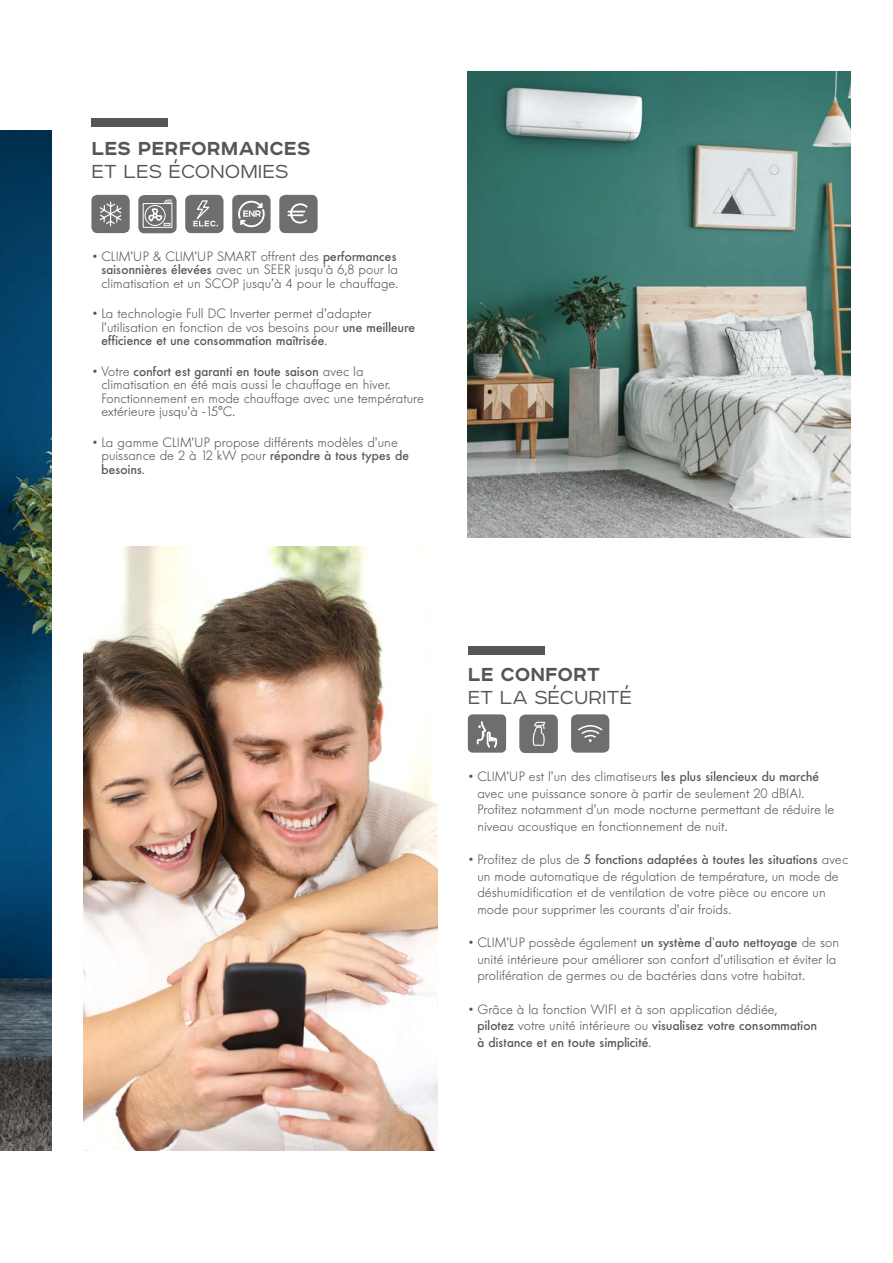
<style>
.page{position:relative;width:893px;height:1263px;background:#fff}
.page>*{position:absolute;margin:0;border:0;box-sizing:border-box;transform-origin:0 0}
.t1{font:300 24px "Affect";color:#565655}
.t2{font:700 24px "Affect";color:#565655}
.t3{font:300 13.5px/16.5px "Futura BQ";color:#565655}
.s1{font-weight:500}
</style>
<div class="page">
<img style="left:0;top:130px;width:51px;height:1020px">
<img style="left:84px;top:546px;width:353px;height:604px">
<div style="left:468px;top:647px;width:76px;height:8px;background:#565655"></div>
<div style="left:91px;top:118px;width:77px;height:9px;background:#565655"></div>
<div style="left:138px;top:195px;width:39px;height:38px;background:#6e6e6e;border-radius:6px"></div>
<svg style="left:143px;top:200px;width:29px;height:28px"></svg>
<div style="left:468px;top:714px;width:38px;height:39px;background:#6e6e6e;border-radius:5px"></div>
<svg style="left:477px;top:721px;width:20px;height:27px"></svg>
<div style="left:279px;top:195px;width:39px;height:38px;background:#6e6e6e;border-radius:6px"></div>
<svg style="left:287px;top:203px;width:21px;height:21px"></svg>
<div style="left:519px;top:714px;width:39px;height:39px;background:#6e6e6e;border-radius:6px"></div>
<svg style="left:533px;top:722px;width:12px;height:24px"></svg>
<div style="left:571px;top:714px;width:38px;height:39px;background:#6e6e6e;border-radius:6px"></div>
<svg style="left:578px;top:725px;width:25px;height:17px"></svg>
<img style="left:468px;top:71px;width:382px;height:467px">
<div style="left:232px;top:195px;width:39px;height:38px;background:#6e6e6e;border-radius:6px"></div>
<svg style="left:238px;top:201px;width:26px;height:26px"></svg>
<div style="left:185px;top:195px;width:38px;height:38px;background:#6e6e6e;border-radius:6px"></div>
<svg style="left:193px;top:200px;width:25px;height:26px"></svg>
<div style="left:91px;top:195px;width:39px;height:38px;background:#6e6e6e;border-radius:6px"></div>
<svg style="left:99px;top:201px;width:23px;height:26px"></svg>
<h1 class="t2" style="left:91px;top:131px;width:221px">LES PERFORMANCES</h1>
<h1 class="t1" style="left:91px;top:154px;width:198px">ET LES ÉCONOMIES</h1>
<p class="t3" style="left:101px;top:249px;width:298px;line-height:13.5px;text-align:justify;text-indent:-9px">• CLIM’UP &amp; CLIM’UP SMART offrent des <span class="s1">performances saisonnières élevées</span> avec un SEER jusqu’à 6,8 pour la climatisation et un SCOP jusqu’à 4 pour le chauffage.</p>
<p class="t3" style="left:101px;top:307px;width:315px;line-height:13.5px;text-indent:-9px">• La technologie Full DC Inverter permet d’adapter l’utilisation en fonction de vos besoins pour <span class="s1">une meilleure efficience et une consommation maîtrisée</span>.</p>
<p class="t3" style="left:101px;top:364px;width:324px;line-height:13.5px;text-indent:-9px">• Votre <span class="s1">confort est garanti en toute saison</span> avec la climatisation en été mais aussi le chauffage en hiver.<br>Fonctionnement en mode chauffage avec une température extérieure jusqu’à -15°C.</p>
<p class="t3" style="left:101px;top:435px;width:309px;line-height:13.5px;text-indent:-9px">• La gamme CLIM’UP propose différents modèles d’une puissance de 2 à 12 kW pour <span class="s1">répondre à tous types de besoins</span>.</p>
<h1 class="t2" style="left:468px;top:657px;width:134px">LE CONFORT</h1>
<h1 class="t1" style="left:468px;top:680px;width:166px">ET LA SÉCURITÉ</h1>
<p class="t3" style="left:477px;top:768px;width:358px;text-indent:-9px">• CLIM’UP est l’un des climatiseurs <span class="s1">les plus silencieux du marché </span>avec une puissance sonore à partir de seulement 20 dB(A).<br>Profitez notamment d’un mode nocturne permettant de réduire le niveau acoustique en fonctionnement de nuit.</p>
<p class="t3" style="left:477px;top:851px;width:372px;text-indent:-9px">• Profitez de plus de <span class="s1">5 fonctions adaptées à toutes les situations</span> avec un mode automatique de régulation de température, un mode de déshumidification et de ventilation de votre pièce ou encore un mode pour supprimer les courants d’air froids.</p>
<p class="t3" style="left:477px;top:934px;width:363px;text-indent:-9px">• CLIM’UP possède également <span class="s1">un système d’auto nettoyage</span> de son unité intérieure pour améliorer son confort d’utilisation et éviter la prolifération de germes ou de bactéries dans votre habitat.</p>
<p class="t3" style="left:477px;top:1001px;width:341px;text-indent:-9px">• Grâce à la fonction WIFI et à son application dédiée, <span class="s1">pilotez</span> votre unité intérieure ou <span class="s1">visualisez votre consommation à distance et en toute simplicité</span>.</p>
</div>
